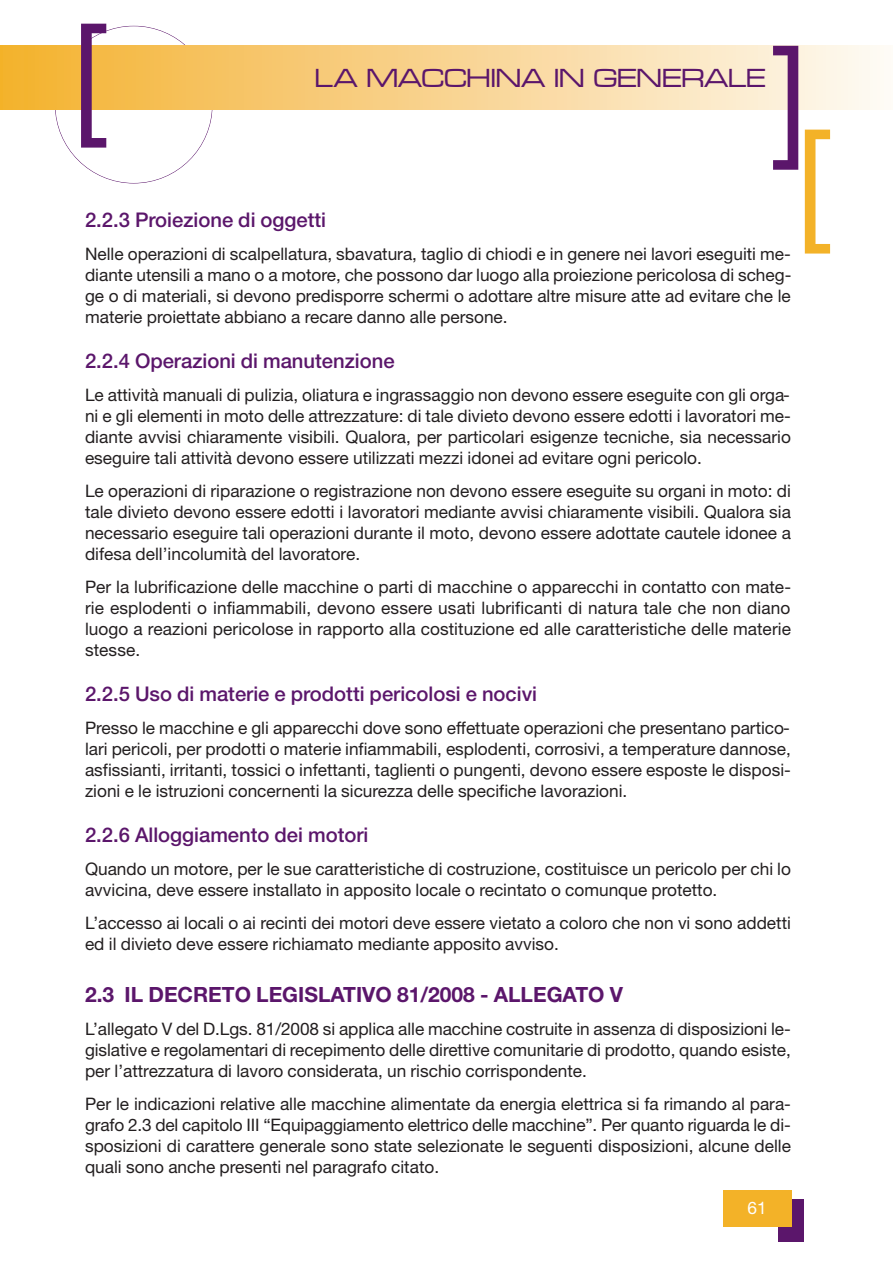
<style>
.page{position:relative;width:893px;height:1263px;background:#fff}
.page>*{position:absolute;margin:0;border:0;box-sizing:border-box;transform-origin:0 0}
.t1{font:27px "Microgramma D Medi Exte";color:#5b166b}
.t2{font:700 21px "Helvetica Neue";color:#5b166b}
.t3{font:500 20.25px "Helvetica Neue";color:#5b166b}
.t4{font:17.25px/21px "Helvetica Neue";color:#231f20;text-align:justify}
.t5{font:17.25px "Helvetica Neue";color:#fff}
</style>
<div class="page">
<div style="left:0;top:46px;width:893px;height:64px;background:linear-gradient(to right,#f4b12f,#fdf8f3)"></div>
<hr style="left:0;top:46px;width:1px;height:64px;background:#f3b228">
<svg style="left:773px;top:46px;width:25px;height:124px"></svg>
<svg style="left:81px;top:24px;width:25px;height:124px"></svg>
<svg style="left:805px;top:130px;width:25px;height:124px"></svg>
<div style="left:778px;top:1199px;width:26px;height:43px;background:#5b166b"></div>
<div style="left:723px;top:1191px;width:68px;height:36px;background:#f3b228"></div>
<p class="t1" style="left:315px;top:62px;width:452px">LA MACCHINA IN GENERALE</p>
<p class="t3" style="left:85px;top:213px;width:243px">2.2.3 Proiezione di oggetti</p>
<p class="t4" style="left:85px;top:245px;width:708px">Nelle operazioni di scalpellatura, sbavatura, taglio di chiodi e in genere nei lavori eseguiti me&shy;diante utensili a mano o a motore, che possono dar luogo alla proiezione pericolosa di scheg&shy;ge o di materiali, si devono predisporre schermi o adottare altre misure atte ad evitare che le materie proiettate abbiano a recare danno alle persone.</p>
<p class="t3" style="left:85px;top:354px;width:311px">2.2.4 Operazioni di manutenzione</p>
<p class="t4" style="left:85px;top:386px;width:707px">Le attività manuali di pulizia, oliatura e ingrassaggio non devono essere eseguite con gli orga&shy;ni e gli elementi in moto delle attrezzature: di tale divieto devono essere edotti i lavoratori me&shy;diante avvisi chiaramente visibili. Qualora, per particolari esigenze tecniche, sia necessario eseguire tali attività devono essere utilizzati mezzi idonei ad evitare ogni pericolo.</p>
<p class="t4" style="left:85px;top:482px;width:707px">Le operazioni di riparazione o registrazione non devono essere eseguite su organi in moto: di tale divieto devono essere edotti i lavoratori mediante avvisi chiaramente visibili. Qualora sia necessario eseguire tali operazioni durante il moto, devono essere adottate cautele idonee a difesa dell’incolumità del lavoratore.</p>
<p class="t4" style="left:85px;top:578px;width:707px">Per la lubrificazione delle macchine o parti di macchine o apparecchi in contatto con mate&shy;rie esplodenti o infiammabili, devono essere usati lubrificanti di natura tale che non diano luogo a reazioni pericolose in rapporto alla costituzione ed alle caratteristiche delle materie stesse.</p>
<p class="t3" style="left:85px;top:687px;width:454px">2.2.5 Uso di materie e prodotti pericolosi e nocivi</p>
<p class="t4" style="left:85px;top:719px;width:707px">Presso le macchine e gli apparecchi dove sono effettuate operazioni che presentano partico&shy;lari pericoli, per prodotti o materie infiammabili, esplodenti, corrosivi, a temperature dannose, asfissianti, irritanti, tossici o infettanti, taglienti o pungenti, devono essere esposte le disposi&shy;zioni e le istruzioni concernenti la sicurezza delle specifiche lavorazioni.</p>
<p class="t3" style="left:85px;top:828px;width:285px">2.2.6 Alloggiamento dei motori</p>
<p class="t4" style="left:85px;top:860px;width:707px">Quando un motore, per le sue caratteristiche di costruzione, costituisce un pericolo per chi lo avvicina, deve essere installato in apposito locale o recintato o comunque protetto.</p>
<p class="t4" style="left:85px;top:914px;width:707px">L’accesso ai locali o ai recinti dei motori deve essere vietato a coloro che non vi sono addetti ed il divieto deve essere richiamato mediante apposito avviso.</p>
<p class="t2" style="left:85px;top:987px;width:539px">2.3 IL DECRETO LEGISLATIVO 81/2008 - ALLEGATO V</p>
<p class="t4" style="left:85px;top:1020px;width:707px">L’allegato V del D.Lgs. 81/2008 si applica alle macchine costruite in assenza di disposizioni le&shy;gislative e regolamentari di recepimento delle direttive comunitarie di prodotto, quando esiste, per l’attrezzatura di lavoro considerata, un rischio corrispondente.</p>
<p class="t4" style="left:85px;top:1094px;width:707px">Per le indicazioni relative alle macchine alimentate da energia elettrica si fa rimando al para&shy;grafo 2.3 del capitolo III “Equipaggiamento elettrico delle macchine”. Per quanto riguarda le di&shy;sposizioni di carattere generale sono state selezionate le seguenti disposizioni, alcune delle quali sono anche presenti nel paragrafo citato.</p>
<p class="t5" style="left:748px;top:1202px;width:21px">61</p>
</div>
